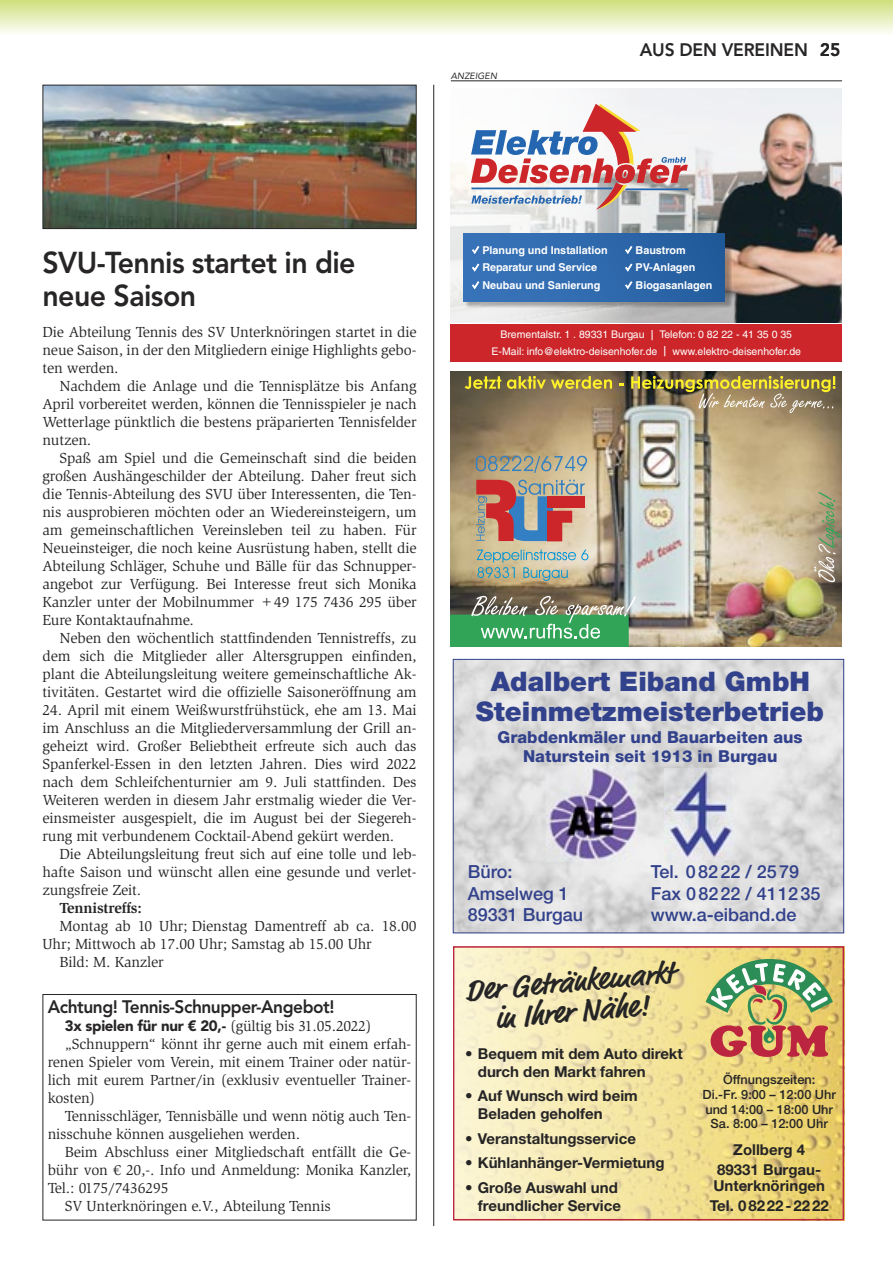
<style>
.page{position:relative;width:893px;height:1263px;background:#fff}
.page>*{position:absolute;margin:0;border:0;box-sizing:border-box;transform-origin:0 0}
.t1{font:700 31.05px/30.2px "Market OT";color:#262526;text-align:center}
.t2{font:800 30px/33px "Avenir LT Std";letter-spacing:-.02em;color:#272526;scale:.95 1}
.t3{font:900 27px/29.4px "Helvetica Neue LT Std";color:#32418b;text-align:center}
.t4{font:500 18px "Helvetica Neue LT Std";color:#32418b}
.t5{font:800 18px "Avenir LT Std";letter-spacing:-.025em;color:#272526;scale:.96 1}
.t6{font:800 18px "Avenir LT Std";letter-spacing:-.025em;color:#272526}
.t7{font:800 16.5px/18.8px "Helvetica Neue LT Std";color:#32418b;text-align:center}
.t8{font:15px/18px "Slimbach Std";letter-spacing:-.01em;color:#272526;text-align:justify}
.t9{font:700 15px/18px "Helvetica Neue LT Std";color:#262526}
.t10{font:700 15px "Slimbach Std";letter-spacing:-.01em;color:#272526}
.t11{font:500 12.75px/14.9px "Helvetica Neue LT Std";color:#262526;text-align:center}
.t12{font:700 10.8px/17.5px "Helvetica LT Std";color:#fff}
.t13{font:10.5px/16.5px "Helvetica LT Std";color:#fff;text-align:center}
.t14{font:italic 9px "Avenir LT Std";letter-spacing:.01em;color:#272526}
.s1{font-family:"Avenir LT Std";font-weight:900}
.s2{font-size:13.5px}
</style>
<div class="page">
<div style="left:0;top:0;width:893px;height:34px;background:linear-gradient(to bottom,#cfdf7d,#fafcf2)"></div>
<hr style="left:433px;top:85px;width:1px;height:1141px;background:#272526">
<hr style="left:451px;top:81px;width:391px;height:1px;background:#272526">
<img style="left:634px;top:88px;width:208px;height:235px">
<img style="left:698px;top:101px;width:144px;height:222px">
<svg style="left:451px;top:88px;width:183px;height:235px"></svg>
<div style="left:464px;top:234px;width:268px;height:74px;background:#262526;opacity:.35"></div>
<div style="left:463px;top:234px;width:262px;height:67px;background:linear-gradient(to right,#3a76bc,#235c9c)"></div>
<svg style="left:471px;top:104px;width:217px;height:106px"></svg>
<svg style="left:472px;top:246px;width:7px;height:8px"></svg>
<svg style="left:625px;top:246px;width:7px;height:8px"></svg>
<svg style="left:472px;top:264px;width:7px;height:7px"></svg>
<svg style="left:625px;top:264px;width:7px;height:7px"></svg>
<svg style="left:472px;top:281px;width:7px;height:8px"></svg>
<svg style="left:625px;top:281px;width:7px;height:8px"></svg>
<div style="left:451px;top:323px;width:391px;height:39px;background:#cc262a"></div>
<hr style="left:451px;top:323px;width:391px;height:1px;background:#fff">
<img style="left:451px;top:372px;width:391px;height:274px">
<svg style="left:477px;top:550px;width:111px;height:31px;background:#b0bca8"></svg>
<svg style="left:476px;top:480px;width:109px;height:61px;background:#ad7a7a"></svg>
<svg style="left:476px;top:456px;width:111px;height:17px;background:#9fa393"></svg>
<svg style="left:814px;top:492px;width:27px;height:90px;background:#9c9878"></svg>
<svg style="left:465px;top:376px;width:36px;height:13px"></svg>
<svg style="left:507px;top:376px;width:105px;height:13px"></svg>
<svg style="left:451px;top:596px;width:185px;height:50px;background:#619c6d"></svg>
<img style="left:631px;top:376px;width:204px;height:37px">
<img style="left:710px;top:565px;width:126px;height:81px">
<div style="left:453px;top:659px;width:391px;height:274px;border:1px solid #32418b"></div>
<img style="left:547px;top:766px;width:90px;height:96px">
<img style="left:665px;top:769px;width:68px;height:90px">
<svg style="left:456px;top:949px;width:385px;height:268px;background:#f1e2a0"></svg>
<svg style="left:706px;top:959px;width:127px;height:98px;background:#b8a570"></svg>
<div style="left:453px;top:946px;width:391px;height:274px;border:2px solid #bb2540"></div>
<img style="left:45px;top:87px;width:370px;height:140px">
<div style="left:43px;top:85px;width:374px;height:144px;border:1px solid #272526"></div>
<div style="left:43px;top:994px;width:374px;height:226px;border:1px solid #272526"></div>
<p class="t14" style="left:451px;top:72px;width:48px">ANZEIGEN</p>
<p class="t6" style="left:640px;top:43px;width:170px">AUS DEN VEREINEN</p>
<p class="t6" style="left:820px;top:43px;width:22px">25</p>
<p class="t2" style="left:43px;top:249px;width:331px">SVU-Tennis startet in die neue Saison</p>
<p class="t8" style="left:43px;top:324px;width:376px">Die Abteilung Tennis des SV Unterknöringen startet in die neue Saison, in der den Mitgliedern einige Highlights gebo&shy;ten werden.</p>
<p class="t8" style="left:43px;top:378px;width:376px;text-indent:17px">Nachdem die Anlage und die Tennisplätze bis Anfang April vorbereitet werden, können die Tennisspieler je nach Wetterlage pünktlich die bestens präparierten Tennisfelder nutzen.</p>
<p class="t8" style="left:43px;top:450px;width:376px;text-indent:17px">Spaß am Spiel und die Gemeinschaft sind die beiden großen Aushängeschilder der Abteilung. Daher freut sich die Tennis-Abteilung des SVU über Interessenten, die Ten&shy;nis ausprobieren möchten oder an Wiedereinsteigern, um am gemeinschaftlichen Vereinsleben teil zu haben. Für Neueinsteiger, die noch keine Ausrüstung haben, stellt die Abteilung Schläger, Schuhe und Bälle für das Schnupper&shy;angebot zur Verfügung. Bei Interesse freut sich Monika Kanzler unter der Mobilnummer +49 175 7436 295 über Eure Kontaktaufnahme.</p>
<p class="t8" style="left:43px;top:630px;width:376px;text-indent:17px">Neben den wöchentlich stattfindenden Tennistreffs, zu dem sich die Mitglieder aller Altersgruppen einfinden, plant die Abteilungsleitung weitere gemeinschaftliche Ak&shy;tivitäten. Gestartet wird die offizielle Saisoneröffnung am</p>
<p class="t8" style="left:43px;top:702px;width:376px">24. April mit einem Weißwurstfrühstück, ehe am 13. Mai im Anschluss an die Mitgliederversammlung der Grill an&shy;geheizt wird. Großer Beliebtheit erfreute sich auch das Spanferkel-Essen in den letzten Jahren. Dies wird 2022 nach dem Schleifchenturnier am 9. Juli stattfinden. Des Weiteren werden in diesem Jahr erstmalig wieder die Ver&shy;einsmeister ausgespielt, die im August bei der Siegereh&shy;rung mit verbundenem Cocktail-Abend gekürt werden.</p>
<p class="t8" style="left:43px;top:846px;width:375px;text-indent:17px">Die Abteilungsleitung freut sich auf eine tolle und leb&shy;hafte Saison und wünscht allen eine gesunde und verlet&shy;zungsfreie Zeit.</p>
<p class="t10" style="left:60px;top:902px;width:84px">Tennistreffs:</p>
<p class="t8" style="left:43px;top:918px;width:376px;text-indent:17px">Montag ab 10 Uhr; Dienstag Damentreff ab ca. 18.00<br>Uhr; Mittwoch ab 17.00 Uhr; Samstag ab 15.00 Uhr</p>
<p class="t8" style="left:60px;top:954px;width:106px">Bild: M. Kanzler</p>
<p class="t5" style="left:48px;top:999px;width:300px">Achtung! Tennis-Schnupper-Angebot!</p>
<p class="t8" style="left:65px;top:1018px;width:308px"><span class="s1">3x spielen für nur € 20,-</span> (gültig bis 31.05.2022)</p>
<p class="t8" style="left:48px;top:1036px;width:365px;text-indent:17px">„Schnuppern“ könnt ihr gerne auch mit einem erfah&shy;renen Spieler vom Verein, mit einem Trainer oder natür&shy;lich mit eurem Partner/in (exklusiv eventueller Trainer&shy;kosten)</p>
<p class="t8" style="left:48px;top:1108px;width:365px;text-indent:17px">Tennisschläger, Tennisbälle und wenn nötig auch Ten&shy;nisschuhe können ausgeliehen werden.</p>
<p class="t8" style="left:48px;top:1144px;width:365px;text-indent:17px">Beim Abschluss einer Mitgliedschaft entfällt die Ge&shy;bühr von € 20,-. Info und Anmeldung: Monika Kanzler, Tel.: 0175/7436295</p>
<p class="t8" style="left:65px;top:1198px;width:267px">SV Unterknöringen e.V., Abteilung Tennis</p>
<p class="t12" style="left:482px;top:242px;width:127px">Planung und Installation<br>Reparatur und Service<br>Neubau und Sanierung</p>
<p class="t13" style="left:492px;top:328px;width:311px">Brementalstr. 1 · 89331 Burgau <span class="s2">|</span> Telefon: 0 82 22 - 41 35 0 35<br>E-Mail: info@elektro-deisenhofer.de <span class="s2">|</span> www.elektro-deisenhofer.de</p>
<p class="t12" style="left:635px;top:242px;width:78px">Baustrom<br>PV-Anlagen<br>Biogasanlagen</p>
<p class="t3" style="left:476px;top:667px;width:350px">Adalbert Eiband GmbH<br>Steinmetzmeisterbetrieb</p>
<p class="t7" style="left:498px;top:730px;width:307px">Grabdenkmäler und Bauarbeiten aus<br>Naturstein seit 1913 in Burgau</p>
<p class="t4" style="left:468px;top:865px;width:46px">Büro:</p>
<p class="t4" style="left:651px;top:865px;width:150px">Tel. 0 82 22 / 25 79</p>
<p class="t4" style="left:468px;top:886px;width:103px">Amselweg 1</p>
<p class="t4" style="left:651px;top:886px;width:171px">Fax 0 82 22 / 41 12 35</p>
<p class="t4" style="left:468px;top:908px;width:117px">89331 Burgau</p>
<p class="t4" style="left:651px;top:908px;width:147px">www.a-eiband.de</p>
<p class="t1" style="left:464px;top:975px;width:210px;rotate:-5deg">Der Getränkemarkt in Ihrer Nähe!</p>
<p class="t9" style="left:478px;top:1046px;width:206px;text-indent:-13px">• Bequem mit dem Auto direkt durch den Markt fahren</p>
<p class="t9" style="left:478px;top:1089px;width:161px;text-indent:-13px">• Auf Wunsch wird beim<br>Beladen geholfen</p>
<p class="t9" style="left:465px;top:1131px;width:172px">• Veranstaltungsservice</p>
<p class="t9" style="left:465px;top:1155px;width:201px">• Kühlanhänger-Vermietung</p>
<p class="t9" style="left:465px;top:1180px;width:157px;text-align:right">• Große Auswahl und freundlicher Service</p>
<p class="t11" style="left:702px;top:1073px;width:135px">Öffnungszeiten:<br>Di.-Fr. 9:00 – 12:00 Uhr und 14:00 – 18:00 Uhr<br>Sa. 8:00 – 12:00 Uhr</p>
<p class="t9" style="left:717px;top:1142px;width:105px;line-height:19.5px;text-align:center">Zollberg 4<br>89331 Burgau-</p>
<p class="t9" style="left:710px;top:1178px;width:120px;line-height:19.5px">Unterknöringen<br>Tel. 0 82 22 - 22 22</p>
</div>
